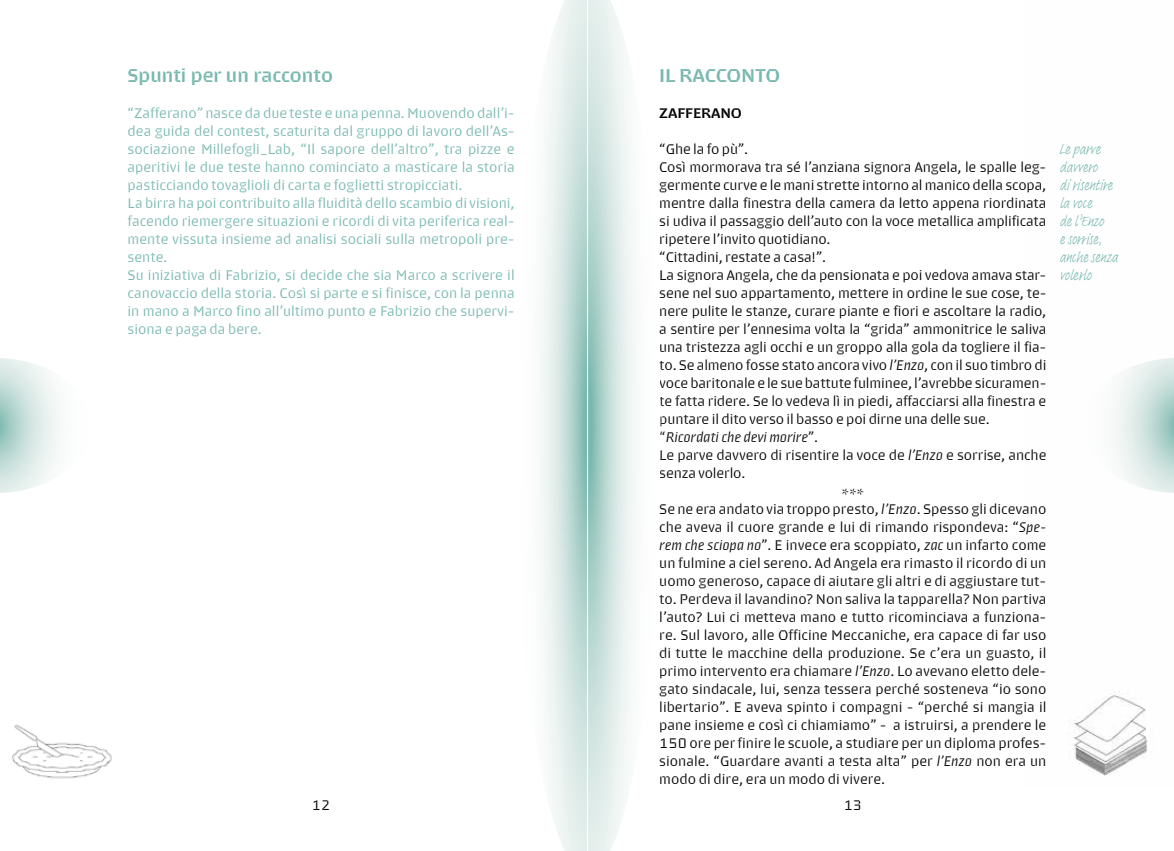
<style>
.page{position:relative;width:1174px;height:851px;background:#fff}
.page>*{position:absolute;margin:0;border:0;box-sizing:border-box;transform-origin:0 0}
.t1{font:700 18px "Brevier";color:#78b8af}
.t2{font:15px/18px "Adobe Handwriting Frank";letter-spacing:-.01em;color:#78b8af}
.t3{font:13.5px/18px "Brevier";letter-spacing:-.01em;color:#000}
.t4{font:13.5px/18px "Brevier";color:#78b8af}
.t5{font:700 13.5px "Brevier";letter-spacing:-.01em;color:#000}
.s1{font-style:italic}
</style>
<div class="page">
<img style="left:12px;top:724px;width:100px;height:55px">
<img style="left:1068px;top:692px;width:80px;height:84px">
<svg style="left:541px;top:0;width:46px;height:850px"></svg>
<svg style="left:588px;top:0;width:47px;height:850px"></svg>
<svg style="left:1114px;top:358px;width:60px;height:135px"></svg>
<svg style="left:0;top:358px;width:60px;height:135px"></svg>
<h1 class="t1" style="left:128px;top:61px;width:207px">Spunti per un racconto</h1>
<p class="t4" style="left:128px;top:103px;width:388px">“Zafferano” nasce da due teste e una penna. Muovendo dall’i&shy;dea guida del contest, scaturita dal gruppo di lavoro dell’As&shy;sociazione Millefogli_Lab, “Il sapore dell’altro”, tra pizze e aperitivi le due teste hanno cominciato a masticare la storia pasticciando tovaglioli di carta e foglietti stropicciati.<br>La birra ha poi contribuito alla fluidità dello scambio di visioni, facendo riemergere situazioni e ricordi di vita periferica real&shy;mente vissuta insieme ad analisi sociali sulla metropoli pre&shy;sente.<br>Su iniziativa di Fabrizio, si decide che sia Marco a scrivere il canovaccio della storia. Così si parte e si finisce, con la penna in mano a Marco fino all’ultimo punto e Fabrizio che supervi&shy;siona e paga da bere.</p>
<h1 class="t1" style="left:659px;top:61px;width:122px">IL RACCONTO</h1>
<p class="t5" style="left:659px;top:102px;width:84px">ZAFFERANO</p>
<p class="t3" style="left:659px;top:139px;width:388px">“Ghe la fo pù”.<br>Così mormorava tra sé l’anziana signora Angela, le spalle leg&shy;germente curve e le mani strette intorno al manico della scopa, mentre dalla finestra della camera da letto appena riordinata si udiva il passaggio dell’auto con la voce metallica amplificata ripetere l’invito quotidiano.<br>“Cittadini, restate a casa!”.<br>La signora Angela, che da pensionata e poi vedova amava star&shy;sene nel suo appartamento, mettere in ordine le sue cose, te&shy;nere pulite le stanze, curare piante e fiori e ascoltare la radio, a sentire per l’ennesima volta la “grida” ammonitrice le saliva una tristezza agli occhi e un groppo alla gola da togliere il fia&shy;to. Se almeno fosse stato ancora vivo <span class="s1">l’Enzo</span>, con il suo timbro di voce baritonale e le sue battute fulminee, l’avrebbe sicuramen&shy;te fatta ridere. Se lo vedeva lì in piedi, affacciarsi alla finestra e puntare il dito verso il basso e poi dirne una delle sue. “<span class="s1">Ricordati che devi morire</span>”.<br>Le parve davvero di risentire la voce de <span class="s1">l’Enzo</span> e sorrise, anche senza volerlo.</p>
<p class="t3" style="left:659px;top:486px;width:388px;line-height:15px;text-align:center">***<br>Se ne era andato via troppo presto, <span class="s1">l’Enzo</span>. Spesso gli dicevano</p>
<p class="t3" style="left:659px;top:517px;width:388px;text-align:justify">che aveva il cuore grande e lui di rimando rispondeva: “<span class="s1">Spe&shy;rem che sciopa no</span>”. E invece era scoppiato, <span class="s1">zac</span> un infarto come un fulmine a ciel sereno. Ad Angela era rimasto il ricordo di un uomo generoso, capace di aiutare gli altri e di aggiustare tut&shy;to. Perdeva il lavandino? Non saliva la tapparella? Non partiva l’auto? Lui ci metteva mano e tutto ricominciava a funziona&shy;re. Sul lavoro, alle Officine Meccaniche, era capace di far uso di tutte le macchine della produzione. Se c’era un guasto, il primo intervento era chiamare <span class="s1">l’Enzo</span>. Lo avevano eletto dele&shy;gato sindacale, lui, senza tessera perché sosteneva “io sono libertario”. E aveva spinto i compagni - “perché si mangia il pane insieme e così ci chiamiamo” - a istruirsi, a prendere le 150 ore per finire le scuole, a studiare per un diploma profes&shy;sionale. “Guardare avanti a testa alta” per <span class="s1">l’Enzo</span> non era un modo di dire, era un modo di vivere.</p>
<p class="t3" style="left:312px;top:795px;width:20px">12</p>
<p class="t3" style="left:843px;top:795px;width:20px">13</p>
<p class="t2" style="left:1059px;top:140px;width:60px">Le parve davvero<br>di risentire la voce<br>de l’Enzo<br>e sorrise, anche senza volerlo</p>
</div>
